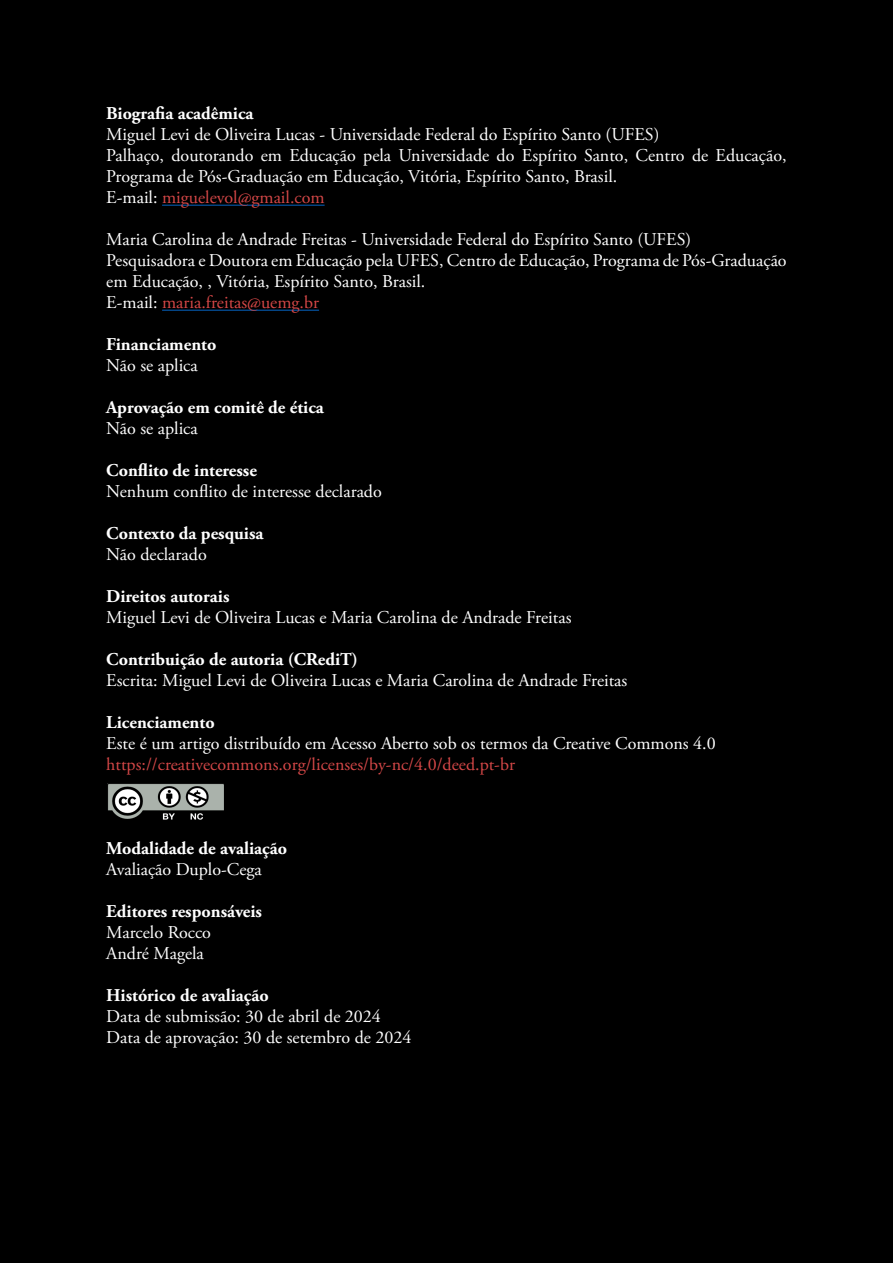
<style>
.page{position:relative;width:893px;height:1263px;background:#000}
.page>*{position:absolute;margin:0;border:0;box-sizing:border-box;transform-origin:0 0}
.t1{font:18px/21px "Adobe Garamond Pro";color:#fff}
.t2{font:700 18px "Adobe Garamond Pro";color:#fff}
.t3{font:18px "Adobe Garamond Pro";color:#d44747}
.s1{color:#fff}
</style>
<div class="page">
<hr style="left:162px;top:205px;width:163px;height:1px;background:#0563c1">
<hr style="left:162px;top:310px;width:157px;height:1px;background:#0563c1">
<img style="left:107px;top:784px;width:116px;height:36px">
<p class="t2" style="left:106px;top:103px;width:149px">Biografia acadêmica</p>
<p class="t1" style="left:106px;top:125px;width:555px">Miguel Levi de Oliveira Lucas - Universidade Federal do Espírito Santo (UFES)</p>
<p class="t1" style="left:106px;top:146px;width:682px">Palhaço, doutorando em Educação pela Universidade do Espírito Santo, Centro de Educação,<br>Programa de Pós-Graduação em Educação, Vitória, Espírito Santo, Brasil.</p>
<p class="t3" style="left:106px;top:187px;width:220px"><span class="s1">E-mail:</span> miguelevol@gmail.com</p>
<p class="t1" style="left:106px;top:230px;width:586px">Maria Carolina de Andrade Freitas - Universidade Federal do Espírito Santo (UFES)</p>
<p class="t1" style="left:106px;top:251px;width:682px">Pesquisadora e Doutora em Educação pela UFES, Centro de Educação, Programa de Pós-Graduação em Educação, , Vitória, Espírito Santo, Brasil.</p>
<p class="t3" style="left:106px;top:292px;width:214px"><span class="s1">E-mail:</span> maria.freitas@uemg.br</p>
<p class="t2" style="left:106px;top:334px;width:112px">Financiamento</p>
<p class="t1" style="left:106px;top:356px;width:93px">Não se aplica</p>
<p class="t2" style="left:106px;top:397px;width:219px">Aprovação em comitê de ética</p>
<p class="t1" style="left:106px;top:419px;width:93px">Não se aplica</p>
<p class="t2" style="left:106px;top:460px;width:152px">Conflito de interesse</p>
<p class="t1" style="left:106px;top:482px;width:277px">Nenhum conflito de interesse declarado</p>
<p class="t2" style="left:106px;top:523px;width:159px">Contexto da pesquisa</p>
<p class="t1" style="left:106px;top:545px;width:102px">Não declarado</p>
<p class="t2" style="left:106px;top:586px;width:125px">Direitos autorais</p>
<p class="t1" style="left:106px;top:608px;width:467px">Miguel Levi de Oliveira Lucas e Maria Carolina de Andrade Freitas</p>
<p class="t2" style="left:106px;top:649px;width:253px">Contribuição de autoria (CRediT)</p>
<p class="t1" style="left:106px;top:671px;width:523px">Escrita: Miguel Levi de Oliveira Lucas e Maria Carolina de Andrade Freitas</p>
<p class="t2" style="left:106px;top:712px;width:110px">Licenciamento</p>
<p class="t1" style="left:106px;top:734px;width:611px">Este é um artigo distribuído em Acesso Aberto sob os termos da Creative Commons 4.0</p>
<p class="t3" style="left:106px;top:754px;width:410px">https://creativecommons.org/licenses/by-nc/4.0/deed.pt-br</p>
<p class="t2" style="left:106px;top:838px;width:182px">Modalidade de avaliação</p>
<p class="t1" style="left:106px;top:860px;width:157px">Avaliação Duplo-Cega</p>
<p class="t2" style="left:106px;top:901px;width:157px">Editores responsáveis</p>
<p class="t1" style="left:106px;top:923px;width:106px">Marcelo Rocco</p>
<p class="t1" style="left:106px;top:944px;width:99px">André Magela</p>
<p class="t2" style="left:106px;top:985px;width:164px">Histórico de avaliação</p>
<p class="t1" style="left:106px;top:1007px;width:276px">Data de submissão: 30 de abril de 2024</p>
<p class="t1" style="left:106px;top:1028px;width:307px">Data de aprovação: 30 de setembro de 2024</p>
</div>
